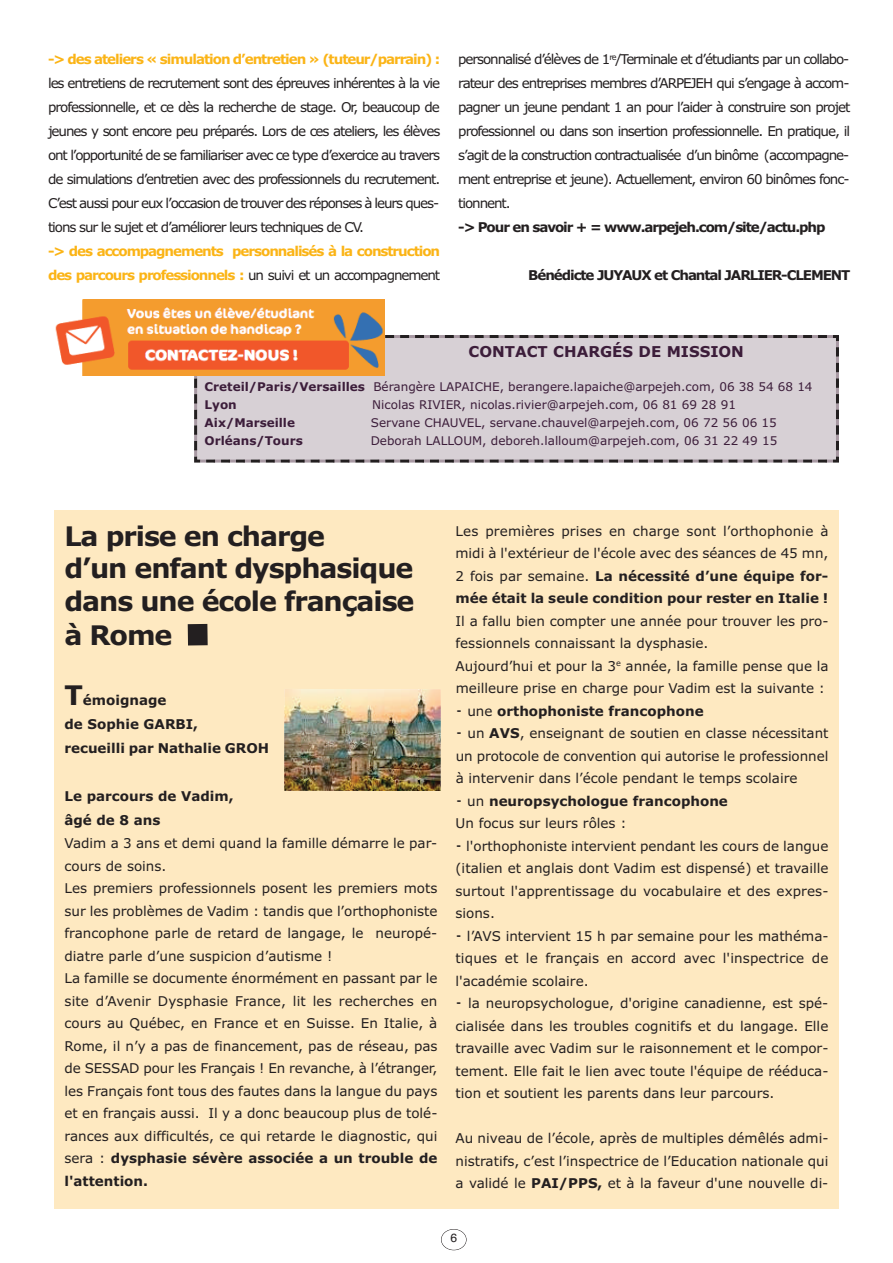
<style>
.page{position:relative;width:893px;height:1263px;background:#fff}
.page>*{position:absolute;margin:0;border:0;box-sizing:border-box;transform-origin:0 0}
.t1{font:700 27px/33.2px "Verdana";letter-spacing:-.04em;color:#231f20}
.t2{font:700 15px "Verdana";color:#3c1d3a}
.t3{font:13.5px/22.5px "Verdana";color:#231f20;text-align:justify}
.t4{font:700 13.5px/24px "Verdana";letter-spacing:-.08em;color:#fbb416}
.t5{font:700 13.5px "Verdana";letter-spacing:-.08em;color:#231f20}
.t6{font:700 13.5px/24px "Verdana";color:#231f20}
.t7{font:12px/18px "Verdana";color:#3c1d3a}
.t8{font:700 12px "Verdana";color:#3c1d3a}
.t9{font:12px "Helvetica";color:#231f20}
.s1{font-weight:400;color:#231f20}
.s2{font-weight:700}
.s3{font-size:27px}
.s4{font-family:"MS Gothic"}
</style>
<div class="page">
<div style="left:441px;top:1229px;width:26px;height:21px;border:1px solid #231f20;border-radius:50%"></div>
<svg style="left:194px;top:333px;width:645px;height:130px;background:#d1cace"></svg>
<img style="left:55px;top:299px;width:329px;height:77px">
<div style="left:54px;top:510px;width:785px;height:699px;background:#fee9c1"></div>
<div style="left:188px;top:624px;width:20px;height:21px;background:#231f20"></div>
<img style="left:284px;top:689px;width:157px;height:102px">
<p class="t4" style="left:48px;top:48px;width:394px">-&gt; des ateliers « simulation d’entretien » (tuteur/parrain) :</p>
<p class="t3" style="left:48px;top:72px;width:394px;line-height:24px">les entretiens de recrutement sont des épreuves inhérentes à la vie professionnelle, et ce dès la recherche de stage. Or, beaucoup de jeunes y sont encore peu préparés. Lors de ces ateliers, les élèves ont l’opportunité de se familiariser avec ce type d’exercice au travers de simulations d’entretien avec des professionnels du recrutement.<br>C’est aussi pour eux l’occasion de trouver des réponses à leurs ques&shy;tions sur le sujet et d’améliorer leurs techniques de CV.</p>
<p class="t4" style="left:48px;top:240px;width:394px">-&gt; des accompagnements personnalisés à la construction des parcours professionnels : <span class="s1">un suivi et un accompagnement</span></p>
<p class="t3" style="left:458px;top:48px;width:394px;line-height:24px">personnalisé d’élèves de 1<sup>re</sup>/Terminale et d’étudiants par un collabo&shy;rateur des entreprises membres d’ARPEJEH qui s’engage à accom&shy;pagner un jeune pendant 1 an pour l’aider à construire son projet professionnel ou dans son insertion professionnelle. En pratique, il s’agit de la construction contractualisée d’un binôme (accompagne&shy;ment entreprise et jeune). Actuellement, environ 60 binômes fonc&shy;tionnent.</p>
<p class="t5" style="left:458px;top:220px;width:369px">-&gt; Pour en savoir + = www.arpejeh.com/site/actu.php</p>
<p class="t5" style="left:528px;top:268px;width:324px">Bénédicte JUYAUX et Chantal JARLIER-CLEMENT</p>
<p class="t2" style="left:469px;top:343px;width:277px">CONTACT CHARGÉS DE MISSION</p>
<p class="t7" style="left:205px;top:378px;width:609px"><span class="s2">Creteil/Paris/Versailles</span> Bérangère LAPAICHE, berangere.lapaiche@arpejeh.com, 06 38 54 68 14<br><span class="s2">Lyon</span></p>
<p class="t7" style="left:372px;top:396px;width:365px">Nicolas RIVIER, nicolas.rivier@arpejeh.com, 06 81 69 28 91</p>
<p class="t8" style="left:205px;top:415px;width:92px">Aix/Marseille</p>
<p class="t7" style="left:371px;top:414px;width:407px">Servane CHAUVEL, servane.chauvel@arpejeh.com, 06 72 56 06 15</p>
<p class="t8" style="left:205px;top:433px;width:100px">Orléans/Tours</p>
<p class="t7" style="left:371px;top:432px;width:408px">Deborah LALLOUM, deboreh.lalloum@arpejeh.com, 06 31 22 49 15</p>
<h1 class="t1" style="left:64px;top:520px;width:352px">La prise en charge<br>d’un enfant dysphasique dans une école française à Rome</h1>
<p class="t6" style="left:64px;top:689px;width:206px"><span class="s3">T</span>émoignage<br>de Sophie GARBI,<br>recueilli par Nathalie GROH</p>
<p class="t6" style="left:65px;top:785px;width:171px">Le parcours de Vadim, âgé de 8 ans</p>
<p class="t3" style="left:65px;top:832px;width:375px;text-align:left">Vadim a 3 ans et demi quand la famille démarre le par&shy;cours de soins.<br>Les premiers professionnels posent les premiers mots sur les problèmes de Vadim : tandis que l’orthophoniste francophone parle de retard de langage, le neuropé&shy;diatre parle d’une suspicion d’autisme !<br>La famille se documente énormément en passant par le site d’Avenir Dysphasie France, lit les recherches en cours au Québec, en France et en Suisse. En Italie, à Rome, il n’y a pas de financement, pas de réseau, pas de SESSAD pour les Français ! En revanche, à l’étranger, les Français font tous des fautes dans la langue du pays et en français aussi. Il y a donc beaucoup plus de tolé&shy;rances aux difficultés, ce qui retarde le diagnostic, qui sera : <span class="s2">dysphasie sévère associée a un trouble de l'attention.</span></p>
<p class="t3" style="left:455px;top:520px;width:375px">Les premières prises en charge sont l’orthophonie à midi à l'extérieur de l'école avec des séances de 45 mn, 2 fois par semaine. <span class="s2">La nécessité d’une équipe for&shy;mée était la seule condition pour rester en Italie !</span></p>
<p class="t3" style="left:455px;top:610px;width:375px;text-align:left">Il a fallu bien compter une année pour trouver les pro&shy;fessionnels connaissant la dysphasie.<br>Aujourd’hui et pour la 3<sup>e</sup> année, la famille pense que la meilleure prise en charge pour Vadim est la suivante : <span class="s4">⁃</span> une <span class="s2">orthophoniste francophone<br></span><span class="s4">⁃</span> un <span class="s2">AVS</span>, enseignant de soutien en classe nécessitant un protocole de convention qui autorise le professionnel à intervenir dans l’école pendant le temps scolaire<br><span class="s4">⁃</span> un <span class="s2">neuropsychologue francophone<br></span>Un focus sur leurs rôles :<br><span class="s4">⁃</span> l'orthophoniste intervient pendant les cours de langue (italien et anglais dont Vadim est dispensé) et travaille surtout l'apprentissage du vocabulaire et des expres&shy;sions.<br><span class="s4">⁃</span> l’AVS intervient 15 h par semaine pour les mathéma&shy;tiques et le français en accord avec l'inspectrice de l'académie scolaire.<br><span class="s4">⁃</span> la neuropsychologue, d'origine canadienne, est spé&shy;cialisée dans les troubles cognitifs et du langage. Elle travaille avec Vadim sur le raisonnement et le compor&shy;tement. Elle fait le lien avec toute l'équipe de rééduca&shy;tion et soutient les parents dans leur parcours.</p>
<p class="t3" style="left:455px;top:1127px;width:374px">Au niveau de l’école, après de multiples démêlés admi&shy;nistratifs, c’est l’inspectrice de l’Education nationale qui a validé le <span class="s2">PAI/PPS,</span> et à la faveur d'une nouvelle di-</p>
<p class="t9" style="left:450px;top:1231px;width:8px">6</p>
</div>
